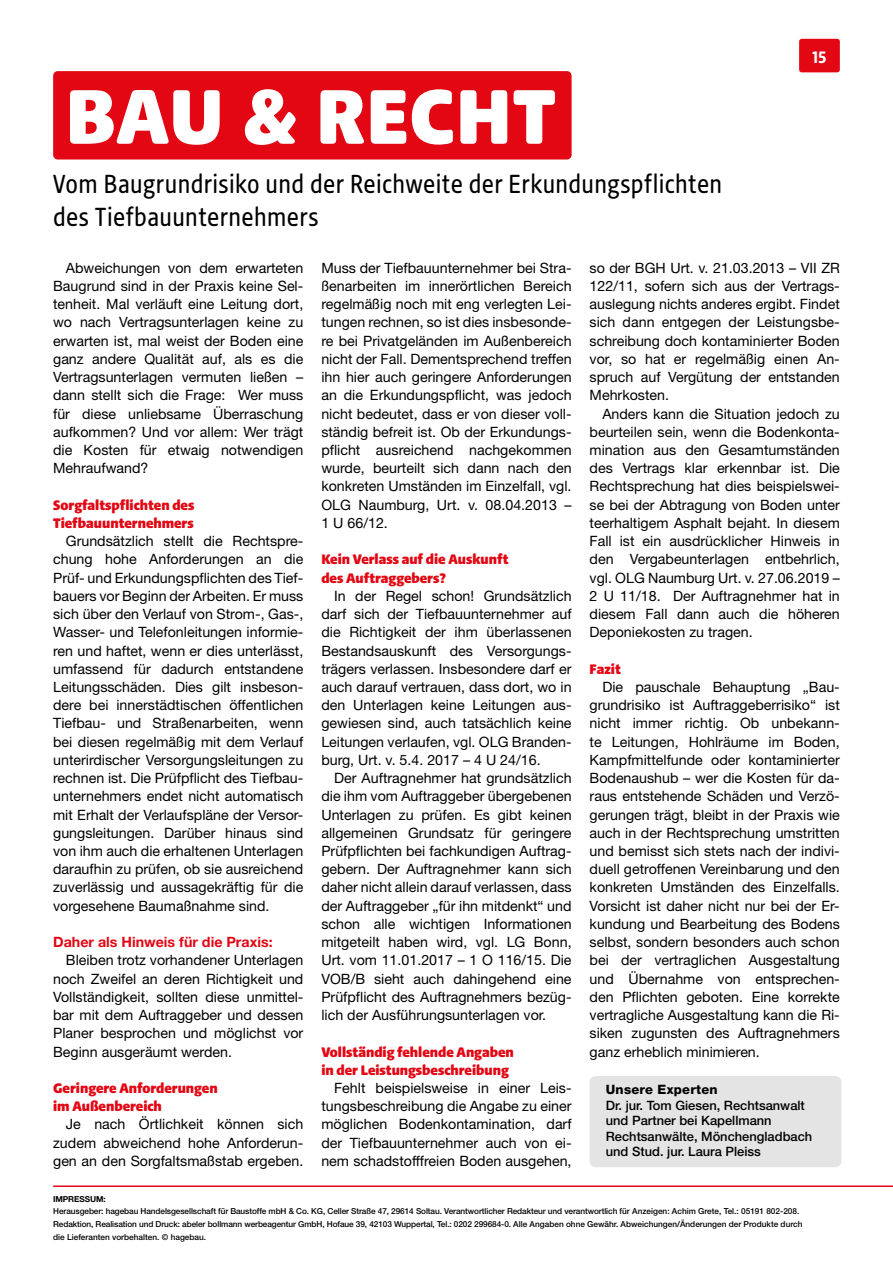
<style>
.page{position:relative;width:893px;height:1263px;background:#fff}
.page>*{position:absolute;margin:0;border:0;box-sizing:border-box;transform-origin:0 0}
.t1{font:900 84px "Hagebau";letter-spacing:.015em;color:#fff}
.t2{font:28.5px/33px "Hagebau Condensed";letter-spacing:.015em;color:#000}
.t3{font:700 18px "Hagebau Condensed";color:#fff}
.t4{font:900 15px/18.1px "Hagebau";color:#e30613}
.t5{font:14.25px/18.3px "Helvetica Neue LT Pro";color:#000;text-align:justify}
.t6{font:700 14.25px "Helvetica Neue LT Pro";color:#e30613}
.t7{font:500 12.9px/15.5px "Helvetica Neue LT Pro";color:#000}
.t8{font:800 12.9px "Helvetica Neue LT Pro";letter-spacing:.02em;color:#000}
.t9{font:500 8.25px/12.8px "Helvetica Neue LT Pro";letter-spacing:-.01em;color:#000}
.t10{font:700 8.25px "Helvetica Neue LT Pro";letter-spacing:-.01em;color:#000}
</style>
<div class="page">
<div style="left:799px;top:39px;width:41px;height:33px;background:#e30613;border-radius:3px"></div>
<hr style="left:53px;top:1185px;width:840px;height:2px;background:#e30613">
<div style="left:590px;top:1076px;width:251px;height:91px;background:#e4e4e4;border-radius:6px"></div>
<div style="left:53px;top:71px;width:519px;height:88px;background:#e30613;border-radius:5px"></div>
<h1 class="t1" style="left:66px;top:65px;width:491px">BAU &amp; RECHT</h1>
<h2 class="t2" style="left:53px;top:168px;width:671px">Vom Baugrundrisiko und der Reichweite der Erkundungspflichten des Tiefbauunternehmers</h2>
<p class="t3" style="left:812px;top:47px;width:15px">15</p>
<p class="t5" style="left:53px;top:258px;width:252px;text-indent:13px">Abweichungen von dem erwarteten Baugrund sind in der Praxis keine Sel&shy;tenheit. Mal verläuft eine Leitung dort, wo nach Vertragsunterlagen keine zu erwarten ist, mal weist der Boden eine ganz andere Qualität auf, als es die Vertragsunterlagen vermuten ließen – dann stellt sich die Frage: Wer muss für diese unliebsame Überraschung aufkommen? Und vor allem: Wer trägt die Kosten für etwaig notwendigen Mehraufwand?</p>
<p class="t4" style="left:53px;top:495px;width:143px">Sorgfaltspflichten des<br>Tiefbauunternehmers</p>
<p class="t5" style="left:53px;top:532px;width:252px;text-indent:13px">Grundsätzlich stellt die Rechtspre&shy;chung hohe Anforderungen an die Prüf- und Erkundungspflichten des Tief&shy;bauers vor Beginn der Arbeiten. Er muss sich über den Verlauf von Strom-, Gas-, Wasser- und Telefonleitungen informie&shy;ren und haftet, wenn er dies unterlässt, umfassend für dadurch entstandene Leitungsschäden. Dies gilt insbeson&shy;dere bei innerstädtischen öffentlichen Tiefbau- und Straßenarbeiten, wenn bei diesen regelmäßig mit dem Verlauf unterirdischer Versorgungsleitungen zu rechnen ist. Die Prüfpflicht des Tiefbau&shy;unternehmers endet nicht automatisch mit Erhalt der Verlaufspläne der Versor&shy;gungsleitungen. Darüber hinaus sind von ihm auch die erhaltenen Unterlagen daraufhin zu prüfen, ob sie ausreichend zuverlässig und aussagekräftig für die vorgesehene Baumaßnahme sind.</p>
<p class="t6" style="left:53px;top:933px;width:221px">Daher als Hinweis für die Praxis:</p>
<p class="t5" style="left:53px;top:951px;width:252px;text-indent:13px">Bleiben trotz vorhandener Unterlagen noch Zweifel an deren Richtigkeit und Vollständigkeit, sollten diese unmittel&shy;bar mit dem Auftraggeber und dessen Planer besprochen und möglichst vor Beginn ausgeräumt werden.</p>
<p class="t4" style="left:53px;top:1079px;width:166px">Geringere Anforderungen im Außenbereich</p>
<p class="t5" style="left:53px;top:1115px;width:252px;text-indent:13px">Je nach Örtlichkeit können sich zudem abweichend hohe Anforderun&shy;gen an den Sorgfaltsmaßstab ergeben.</p>
<p class="t5" style="left:321px;top:258px;width:252px">Muss der Tiefbauunternehmer bei Stra&shy;ßenarbeiten im innerörtlichen Bereich regelmäßig noch mit eng verlegten Lei&shy;tungen rechnen, so ist dies insbesonde&shy;re bei Privatgeländen im Außenbereich nicht der Fall. Dementsprechend treffen ihn hier auch geringere Anforderungen an die Erkundungspflicht, was jedoch nicht bedeutet, dass er von dieser voll&shy;ständig befreit ist. Ob der Erkundungs&shy;pflicht ausreichend nachgekommen wurde, beurteilt sich dann nach den konkreten Umständen im Einzelfall, vgl.<br>OLG Naumburg, Urt. v. 08.04.2013 – 1 U 66/12.</p>
<p class="t4" style="left:321px;top:550px;width:189px">Kein Verlass auf die Auskunft des Auftraggebers?</p>
<p class="t5" style="left:321px;top:586px;width:252px;text-indent:13px">In der Regel schon! Grundsätzlich darf sich der Tiefbauunternehmer auf die Richtigkeit der ihm überlassenen Bestandsauskunft des Versorgungs&shy;trägers verlassen. Insbesondere darf er auch darauf vertrauen, dass dort, wo in den Unterlagen keine Leitungen aus&shy;gewiesen sind, auch tatsächlich keine Leitungen verlaufen, vgl. OLG Branden&shy;burg, Urt. v. 5.4. 2017 – 4 U 24/16.</p>
<p class="t5" style="left:321px;top:768px;width:252px;text-indent:13px">Der Auftragnehmer hat grundsätzlich die ihm vom Auftraggeber übergebenen Unterlagen zu prüfen. Es gibt keinen allgemeinen Grundsatz für geringere Prüfpflichten bei fachkundigen Auftrag&shy;gebern. Der Auftragnehmer kann sich daher nicht allein darauf verlassen, dass der Auftraggeber „für ihn mitdenkt“ und schon alle wichtigen Informationen mitgeteilt haben wird, vgl. LG Bonn, Urt. vom 11.01.2017 – 1 O 116/15. Die VOB/B sieht auch dahingehend eine Prüfpflicht des Auftragnehmers bezüg&shy;lich der Ausführungsunterlagen vor.</p>
<p class="t4" style="left:321px;top:1042px;width:194px">Vollständig fehlende Angaben in der Leistungsbeschreibung</p>
<p class="t5" style="left:321px;top:1078px;width:252px;text-indent:13px">Fehlt beispielsweise in einer Leis&shy;tungsbeschreibung die Angabe zu einer möglichen Bodenkontamination, darf der Tiefbauunternehmer auch von ei&shy;nem schadstofffreien Boden ausgehen,</p>
<p class="t5" style="left:590px;top:258px;width:252px">so der BGH Urt. v. 21.03.2013 – VII ZR 122/11, sofern sich aus der Vertrags&shy;auslegung nichts anderes ergibt. Findet sich dann entgegen der Leistungsbe&shy;schreibung doch kontaminierter Boden vor, so hat er regelmäßig einen An&shy;spruch auf Vergütung der entstanden Mehrkosten.</p>
<p class="t5" style="left:590px;top:404px;width:252px;text-indent:13px">Anders kann die Situation jedoch zu beurteilen sein, wenn die Bodenkonta&shy;mination aus den Gesamtumständen des Vertrags klar erkennbar ist. Die Rechtsprechung hat dies beispielswei&shy;se bei der Abtragung von Boden unter teerhaltigem Asphalt bejaht. In diesem Fall ist ein ausdrücklicher Hinweis in den Vergabeunterlagen entbehrlich, vgl. OLG Naumburg Urt. v. 27.06.2019 – 2 U 11/18. Der Auftragnehmer hat in diesem Fall dann auch die höheren Deponiekosten zu tragen.</p>
<p class="t4" style="left:590px;top:659px;width:33px">Fazit</p>
<p class="t5" style="left:590px;top:677px;width:252px;text-indent:13px">Die pauschale Behauptung „Bau&shy;grundrisiko ist Auftraggeberrisiko“ ist nicht immer richtig. Ob unbekann&shy;te Leitungen, Hohlräume im Boden, Kampfmittelfunde oder kontaminierter Bodenaushub – wer die Kosten für da&shy;raus entstehende Schäden und Verzö&shy;gerungen trägt, bleibt in der Praxis wie auch in der Rechtsprechung umstritten und bemisst sich stets nach der indivi&shy;duell getroffenen Vereinbarung und den konkreten Umständen des Einzelfalls.<br>Vorsicht ist daher nicht nur bei der Er&shy;kundung und Bearbeitung des Bodens selbst, sondern besonders auch schon bei der vertraglichen Ausgestaltung und Übernahme von entsprechen&shy;den Pflichten geboten. Eine korrekte vertragliche Ausgestaltung kann die Ri&shy;siken zugunsten des Auftragnehmers ganz erheblich minimieren.</p>
<p class="t8" style="left:606px;top:1082px;width:113px">Unsere Experten</p>
<p class="t7" style="left:606px;top:1097px;width:208px">Dr. jur. Tom Giesen, Rechtsanwalt und Partner bei Kapellmann<br>Rechtsanwälte, Mönchengladbach und Stud. jur. Laura Pleiss</p>
<p class="t10" style="left:53px;top:1194px;width:54px">IMPRESSUM:</p>
<p class="t9" style="left:53px;top:1205px;width:751px">Herausgeber: hagebau Handelsgesellschaft für Baustoffe mbH &amp; Co. KG, Celler Straße 47, 29614 Soltau. Verantwortlicher Redakteur und verantwortlich für Anzeigen: Achim Grete, Tel.: 05191 802-208.<br>Redaktion, Realisation und Druck: abeler bollmann werbeagentur GmbH, Hofaue 39, 42103 Wuppertal, Tel.: 0202 299684-0. Alle Angaben ohne Gewähr. Abweichungen/Änderungen der Produkte durch die Lieferanten vorbehalten. © hagebau.</p>
</div>
